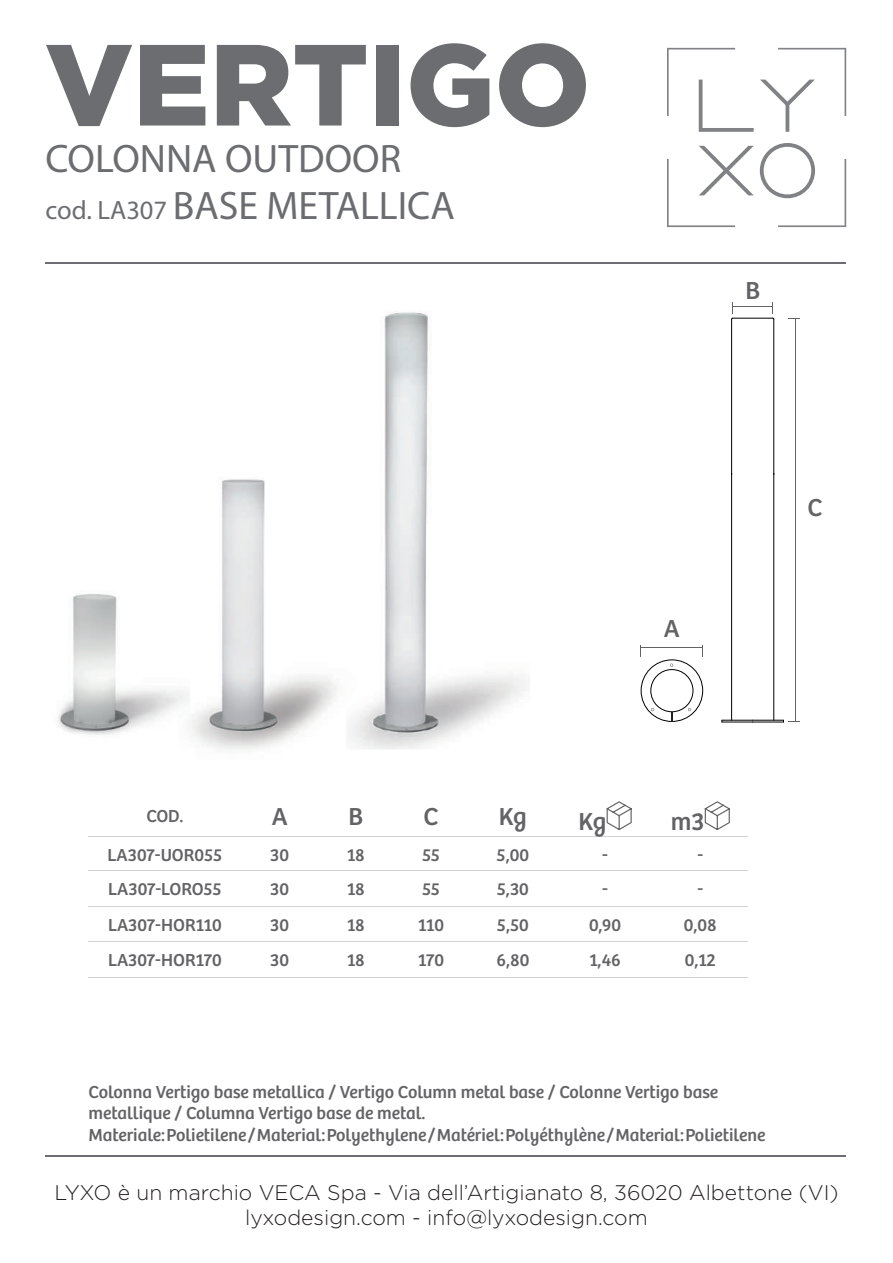
<style>
.page{position:relative;width:893px;height:1263px;background:#fff}
.page>*{position:absolute;margin:0;border:0;box-sizing:border-box;transform-origin:0 0}
.t1{font:900 115.2px "Gotham";color:#6c6d70}
.t2{font:39.9px/46.5px "Myriad Pro";color:#6c6d70}
.t3{font:25.5px "Bree";color:#636366}
.t4{font:300 21.15px/25.3px "Gotham";color:#231f20;text-align:center}
.t5{font:18px/21.6px "Bree";color:#636366}
.s1{font-size:26.55px}
</style>
<div class="page">
<svg style="left:667px;top:48px;width:87px;height:84px"></svg>
<svg style="left:760px;top:143px;width:86px;height:84px"></svg>
<svg style="left:667px;top:146px;width:87px;height:81px"></svg>
<svg style="left:760px;top:48px;width:86px;height:84px"></svg>
<hr style="left:45px;top:263px;width:801px;height:1px;background:#6c6d70">
<hr style="left:45px;top:1155px;width:801px;height:2px;background:#6c6d70">
<hr style="left:89px;top:870px;width:152px;height:1px;background:#d1d2d4">
<hr style="left:241px;top:870px;width:77px;height:1px;background:#d1d2d4">
<hr style="left:318px;top:870px;width:76px;height:1px;background:#d1d2d4">
<hr style="left:394px;top:870px;width:74px;height:1px;background:#d1d2d4">
<hr style="left:468px;top:870px;width:89px;height:1px;background:#d1d2d4">
<hr style="left:557px;top:870px;width:96px;height:1px;background:#d1d2d4">
<hr style="left:653px;top:870px;width:95px;height:1px;background:#d1d2d4">
<hr style="left:89px;top:906px;width:152px;height:1px;background:#d1d2d4">
<hr style="left:241px;top:906px;width:77px;height:1px;background:#d1d2d4">
<hr style="left:318px;top:906px;width:76px;height:1px;background:#d1d2d4">
<hr style="left:394px;top:906px;width:74px;height:1px;background:#d1d2d4">
<hr style="left:468px;top:906px;width:89px;height:1px;background:#d1d2d4">
<hr style="left:557px;top:906px;width:96px;height:1px;background:#d1d2d4">
<hr style="left:653px;top:906px;width:95px;height:1px;background:#d1d2d4">
<hr style="left:89px;top:941px;width:152px;height:1px;background:#d1d2d4">
<hr style="left:241px;top:941px;width:77px;height:1px;background:#d1d2d4">
<hr style="left:318px;top:941px;width:76px;height:1px;background:#d1d2d4">
<hr style="left:394px;top:941px;width:74px;height:1px;background:#d1d2d4">
<hr style="left:468px;top:941px;width:89px;height:1px;background:#d1d2d4">
<hr style="left:557px;top:941px;width:96px;height:1px;background:#d1d2d4">
<hr style="left:653px;top:941px;width:95px;height:1px;background:#d1d2d4">
<hr style="left:89px;top:977px;width:152px;height:1px;background:#d1d2d4">
<hr style="left:241px;top:977px;width:77px;height:1px;background:#d1d2d4">
<hr style="left:318px;top:977px;width:76px;height:1px;background:#d1d2d4">
<hr style="left:394px;top:977px;width:74px;height:1px;background:#d1d2d4">
<hr style="left:468px;top:977px;width:89px;height:1px;background:#d1d2d4">
<hr style="left:557px;top:977px;width:96px;height:1px;background:#d1d2d4">
<hr style="left:653px;top:977px;width:95px;height:1px;background:#d1d2d4">
<hr style="left:89px;top:836px;width:152px;height:1px;background:#d1d2d4">
<hr style="left:241px;top:836px;width:77px;height:1px;background:#d1d2d4">
<hr style="left:318px;top:836px;width:76px;height:1px;background:#d1d2d4">
<hr style="left:394px;top:836px;width:74px;height:1px;background:#d1d2d4">
<hr style="left:468px;top:836px;width:89px;height:1px;background:#d1d2d4">
<hr style="left:557px;top:836px;width:96px;height:1px;background:#d1d2d4">
<hr style="left:653px;top:836px;width:95px;height:1px;background:#d1d2d4">
<svg style="left:606px;top:801px;width:26px;height:29px"></svg>
<svg style="left:705px;top:801px;width:25px;height:29px"></svg>
<hr style="left:722px;top:720px;width:31px;height:1px;background:#000">
<hr style="left:753px;top:722px;width:30px;height:1px;background:#000">
<hr style="left:773px;top:473px;width:1px;height:247px;background:#000">
<hr style="left:753px;top:720px;width:30px;height:1px;background:#000">
<hr style="left:731px;top:473px;width:1px;height:247px;background:#000">
<hr style="left:722px;top:722px;width:31px;height:1px;background:#000">
<div style="left:641px;top:659px;width:62px;height:63px;border:1px solid #000;border-radius:50%"></div>
<div style="left:650px;top:669px;width:43px;height:43px;border:1px solid #000;border-radius:50%"></div>
<hr style="left:641px;top:647px;width:61px;height:1px;background:#636366">
<svg style="left:702px;top:645px;width:1px;height:12px"></svg>
<svg style="left:640px;top:645px;width:1px;height:12px"></svg>
<hr style="left:795px;top:318px;width:1px;height:403px;background:#636366">
<svg style="left:783px;top:720px;width:17px;height:2px"></svg>
<hr style="left:732px;top:306px;width:40px;height:1px;background:#636366">
<img style="left:191px;top:479px;width:146px;height:271px">
<img style="left:358px;top:312px;width:168px;height:437px">
<img style="left:57px;top:594px;width:131px;height:141px">
<hr style="left:773px;top:319px;width:1px;height:155px;background:#000">
<svg style="left:731px;top:302px;width:2px;height:18px"></svg>
<hr style="left:731px;top:319px;width:1px;height:155px;background:#000">
<hr style="left:733px;top:318px;width:40px;height:1px;background:#000">
<svg style="left:772px;top:302px;width:2px;height:18px"></svg>
<h1 class="t1" style="left:45px;top:18px;width:547px">VERTIGO</h1>
<h2 class="t2" style="left:45px;top:135px;width:411px">COLONNA OUTDOOR <span class="s1">cod. LA307</span> BASE METALLICA</h2>
<h3 class="t3" style="left:745px;top:276px;width:16px">B</h3>
<h3 class="t3" style="left:664px;top:614px;width:17px">A</h3>
<h3 class="t3" style="left:807px;top:492px;width:17px">C</h3>
<p class="t5" style="left:146px;top:806px;width:38px">COD.</p>
<h3 class="t3" style="left:272px;top:802px;width:17px">A</h3>
<h3 class="t3" style="left:349px;top:802px;width:16px">B</h3>
<h3 class="t3" style="left:423px;top:802px;width:17px">C</h3>
<h3 class="t3" style="left:499px;top:802px;width:30px">Kg</h3>
<h3 class="t3" style="left:578px;top:807px;width:30px">Kg</h3>
<h3 class="t3" style="left:671px;top:807px;width:35px">m3</h3>
<p class="t5" style="left:108px;top:844px;width:116px">LA307-UOR055</p>
<p class="t5" style="left:270px;top:844px;width:20px">30</p>
<p class="t5" style="left:347px;top:844px;width:19px">18</p>
<p class="t5" style="left:422px;top:844px;width:19px">55</p>
<p class="t5" style="left:497px;top:844px;width:34px">5,00</p>
<p class="t5" style="left:602px;top:844px;width:7px">-</p>
<p class="t5" style="left:697px;top:844px;width:7px">-</p>
<p class="t5" style="left:108px;top:879px;width:115px">LA307-LORO55</p>
<p class="t5" style="left:270px;top:879px;width:20px">30</p>
<p class="t5" style="left:347px;top:879px;width:19px">18</p>
<p class="t5" style="left:422px;top:879px;width:19px">55</p>
<p class="t5" style="left:497px;top:879px;width:34px">5,30</p>
<p class="t5" style="left:602px;top:879px;width:7px">-</p>
<p class="t5" style="left:697px;top:879px;width:7px">-</p>
<p class="t5" style="left:108px;top:914px;width:115px">LA307-HOR110</p>
<p class="t5" style="left:270px;top:914px;width:20px">30</p>
<p class="t5" style="left:347px;top:914px;width:19px">18</p>
<p class="t5" style="left:418px;top:914px;width:27px">110</p>
<p class="t5" style="left:497px;top:914px;width:33px">5,50</p>
<p class="t5" style="left:589px;top:914px;width:34px">0,90</p>
<p class="t5" style="left:684px;top:914px;width:34px">0,08</p>
<p class="t5" style="left:108px;top:950px;width:115px">LA307-HOR170</p>
<p class="t5" style="left:270px;top:950px;width:20px">30</p>
<p class="t5" style="left:347px;top:950px;width:19px">18</p>
<p class="t5" style="left:418px;top:950px;width:27px">170</p>
<p class="t5" style="left:496px;top:950px;width:34px">6,80</p>
<p class="t5" style="left:589px;top:950px;width:33px">1,46</p>
<p class="t5" style="left:685px;top:950px;width:33px">0,12</p>
<p class="t5" style="left:89px;top:1081px;width:678px">Colonna Vertigo base metallica / Vertigo Column metal base / Colonne Vertigo base metallique / Columna Vertigo base de metal.<br>Materiale: Polietilene / Material: Polyethylene / Matériel: Polyéthylène / Material: Polietilene</p>
<p class="t4" style="left:54px;top:1179px;width:786px">LYXO è un marchio VECA Spa - Via dell’Artigianato 8, 36020 Albettone (VI) lyxodesign.com - info@lyxodesign.com</p>
</div>
